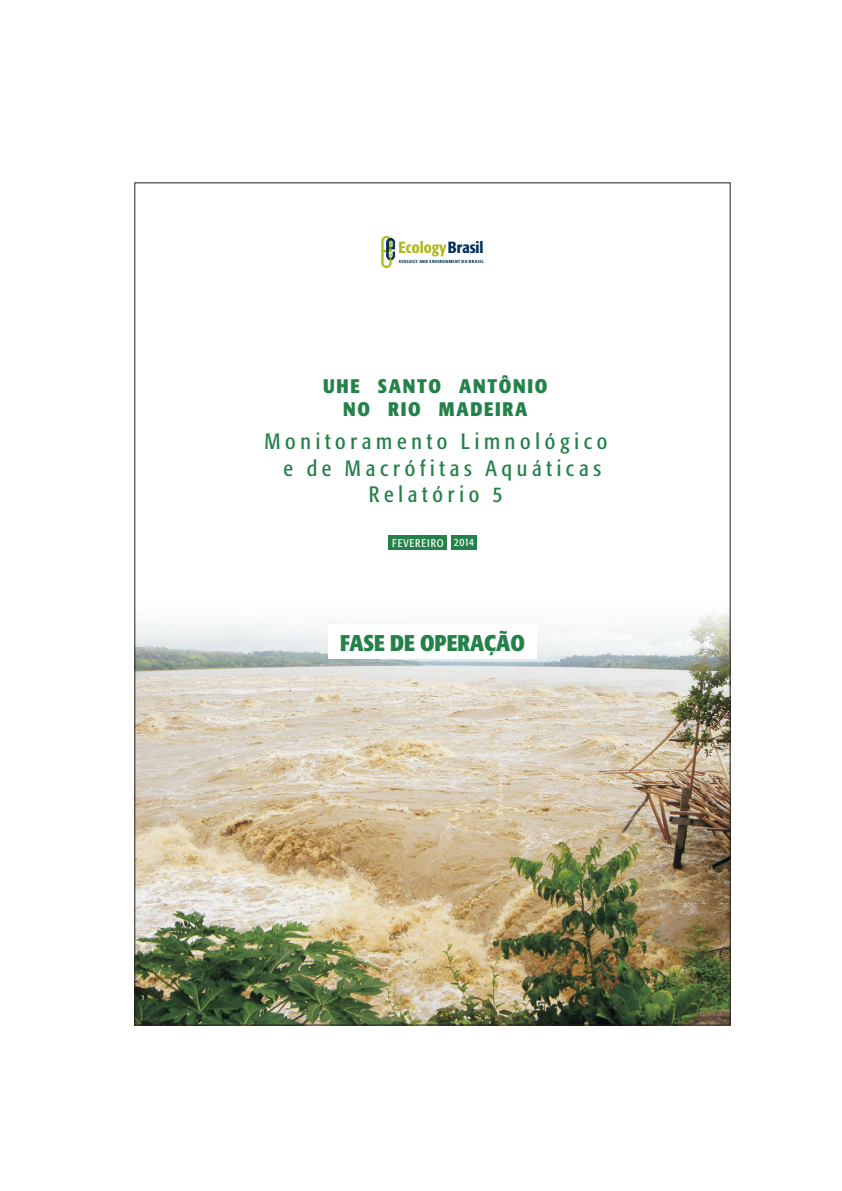
<style>
.page{position:relative;width:842px;height:1191px;background:#fff}
.page>*{position:absolute;margin:0;border:0;box-sizing:border-box;transform-origin:0 0}
.t1{font:700 condensed 22.5px "Formata";color:#248149}
.t2{font:condensed 22px/26.2px "Formata";letter-spacing:.215em;color:#248149}
.t3{font:700 condensed 19.5px/23.8px "Formata";letter-spacing:.085em;color:#248149;text-align:center}
.t4{font:500 condensed 16px "Formata";color:#aeb91c}
.t5{font:condensed 11px "Formata";letter-spacing:.09em;color:#fff}
.t6{font:500 condensed 4.4px "Formata";letter-spacing:.095em;color:#003058}
.s1{color:#003058}
.s2{font-size:10.9px}
</style>
<div class="page">
<img style="left:137px;top:611px;width:591px;height:412px">
<div style="left:388px;top:535px;width:59px;height:15px;background:#248149"></div>
<div style="left:451px;top:535px;width:25px;height:15px;background:#248149"></div>
<svg style="left:381px;top:236px;width:14px;height:32px"></svg>
<div style="left:328px;top:624px;width:209px;height:34px;background:#fff"></div>
<p class="t4" style="left:398px;top:241px;width:87px">Ecology <span class="s1">Brasil</span></p>
<p class="t6" style="left:399px;top:260px;width:86px">ECOLOGY AND ENVIRONMENT DO BRASIL</p>
<p class="t3" style="left:323px;top:376px;width:226px">UHE SANTO ANTÔNIO<br>NO RIO MADEIRA</p>
<p class="t2" style="left:264px;top:431px;width:344px">Monitoramento Limnológico</p>
<p class="t2" style="left:369px;top:457px;width:234px;text-indent:-85px">e de Macrófitas Aquáticas<br>Relatório 5</p>
<p class="t5" style="left:392px;top:538px;width:84px">FEVEREIRO <span class="s2">2014</span></p>
<p class="t1" style="left:340px;top:634px;width:186px">FASE DE OPERAÇÃO</p>
</div>
